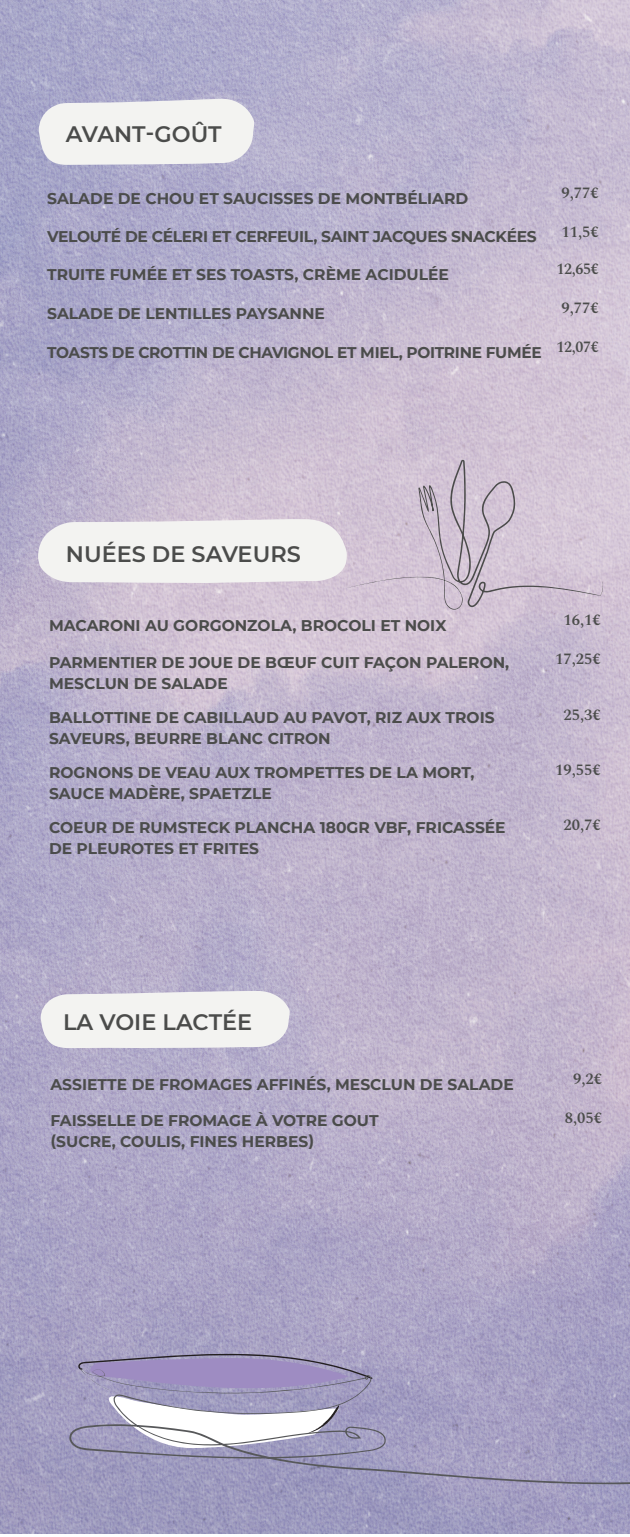
<style>
.page{position:relative;width:630px;height:1537px;background:#fff}
.page>*{position:absolute;margin:0;border:0;box-sizing:border-box;transform-origin:0 0}
.t1{font:600 22.4px "Montserrat";color:#4b4c4b}
.t2{font:700 15.4px/20.6px "Montserrat";color:#4b4c4b}
.t3{font:700 15.4px "Montserrat";letter-spacing:-.02em;color:#4b4c4b}
.t4{font:600 15.4px "Spectral";color:#4b4c4b}
.t5{font:600 15.4px "Spectral";color:#4b4c4b;scale:.96 1}
</style>
<div class="page">
<img style="left:0;top:0;width:629px;height:1532px">
<svg style="left:39px;top:99px;width:215px;height:66px"></svg>
<svg style="left:69px;top:1313px;width:560px;height:171px;background:#a49ec1"></svg>
<svg style="left:78px;top:1352px;width:295px;height:107px"></svg>
<svg style="left:41px;top:991px;width:249px;height:57px"></svg>
<svg style="left:38px;top:459px;width:565px;height:150px"></svg>
<h1 class="t1" style="left:66px;top:118px;width:157px">AVANT-GOÛT</h1>
<p class="t2" style="left:47px;top:187px;width:422px">SALADE DE CHOU ET SAUCISSES DE MONTBÉLIARD</p>
<p class="t4" style="left:561px;top:182px;width:39px">9,77€</p>
<p class="t3" style="left:47px;top:225px;width:491px">VELOUTÉ DE CÉLERI ET CERFEUIL, SAINT JACQUES SNACKÉES</p>
<p class="t4" style="left:561px;top:221px;width:39px">11,5€</p>
<p class="t2" style="left:47px;top:263px;width:403px">TRUITE FUMÉE ET SES TOASTS, CRÈME ACIDULÉE</p>
<p class="t5" style="left:556px;top:258px;width:45px">12,65€</p>
<p class="t2" style="left:47px;top:302px;width:279px">SALADE DE LENTILLES PAYSANNE</p>
<p class="t4" style="left:561px;top:297px;width:39px">9,77€</p>
<p class="t3" style="left:47px;top:341px;width:553px">TOASTS DE CROTTIN DE CHAVIGNOL ET MIEL, POITRINE FUMÉE <sup>12,07€</sup></p>
<h1 class="t1" style="left:66px;top:538px;width:236px">NUÉES DE SAVEURS</h1>
<p class="t2" style="left:49px;top:614px;width:398px">MACARONI AU GORGONZOLA, BROCOLI ET NOIX</p>
<p class="t4" style="left:563px;top:609px;width:39px">16,1€</p>
<p class="t2" style="left:49px;top:651px;width:461px">PARMENTIER DE JOUE DE BŒUF CUIT FAÇON PALERON,<br>MESCLUN DE SALADE</p>
<p class="t4" style="left:555px;top:648px;width:47px">17,25€</p>
<p class="t2" style="left:49px;top:706px;width:447px">BALLOTTINE DE CABILLAUD AU PAVOT, RIZ AUX TROIS<br>SAVEURS, BEURRE BLANC CITRON</p>
<p class="t4" style="left:563px;top:703px;width:39px">25,3€</p>
<p class="t2" style="left:49px;top:761px;width:427px">ROGNONS DE VEAU AUX TROMPETTES DE LA MORT,<br>SAUCE MADÈRE, SPAETZLE</p>
<p class="t4" style="left:555px;top:758px;width:47px">19,55€</p>
<p class="t2" style="left:49px;top:816px;width:458px">COEUR DE RUMSTECK PLANCHA 180GR VBF, FRICASSÉE<br>DE PLEUROTES ET FRITES</p>
<p class="t4" style="left:563px;top:813px;width:39px">20,7€</p>
<h1 class="t1" style="left:63px;top:1006px;width:190px">LA VOIE LACTÉE</h1>
<p class="t2" style="left:50px;top:1073px;width:464px">ASSIETTE DE FROMAGES AFFINÉS, MESCLUN DE SALADE</p>
<p class="t4" style="left:573px;top:1067px;width:30px">9,2€</p>
<p class="t2" style="left:50px;top:1109px;width:329px">FAISSELLE DE FROMAGE À VOTRE GOUT (SUCRE, COULIS, FINES HERBES)</p>
<p class="t4" style="left:564px;top:1106px;width:39px">8,05€</p>
</div>
